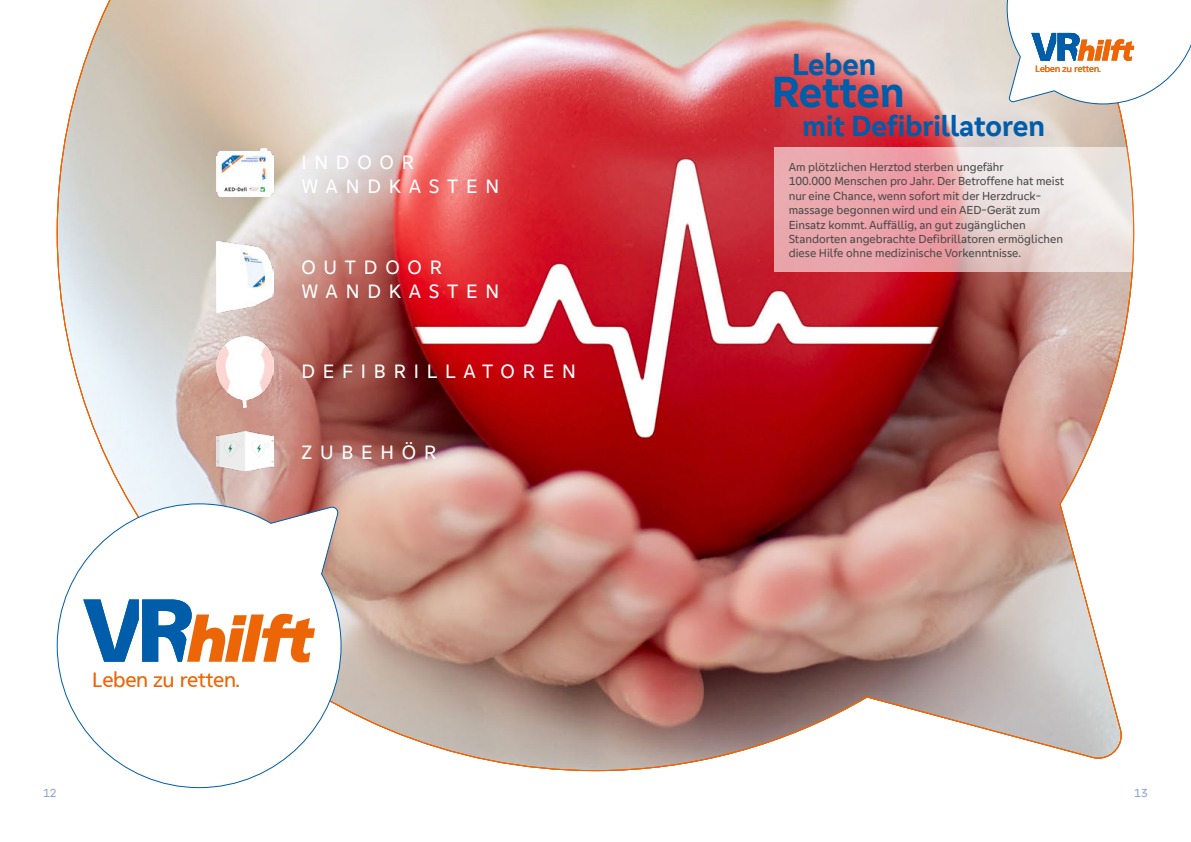
<style>
.page{position:relative;width:1191px;height:842px;background:#fff}
.page>*{position:absolute;margin:0;border:0;box-sizing:border-box;transform-origin:0 0}
.t1{font:700 45px "Genos GFG";letter-spacing:-.005em;color:#005da9}
.t2{font:700 31.5px "Genos GFG";color:#005da9}
.t3{font:700 30px "Genos GFG";color:#005da9}
.t4{font:20.6px "Frutiger VR";color:#ec6608}
.t5{font:20px/24px "Genos GFG";letter-spacing:.39em;color:#fff}
.t6{font:12px/14.4px "Genos GFG";color:#4a4a49}
.t7{font:12px "Genos GFG";color:#8da6d6}
.t8{font:9.1px "Frutiger VR";color:#ec6608}
</style>
<div class="page">
<img style="left:56px;top:0;width:1078px;height:772px">
<svg style="left:56px;top:503px;width:286px;height:286px"></svg>
<svg style="left:83px;top:599px;width:232px;height:63px"></svg>
<svg style="left:1006px;top:0;width:185px;height:105px"></svg>
<h3 class="t5" style="left:301px;top:150px;width:199px">INDOOR<br>WANDKASTEN</h3>
<h3 class="t5" style="left:301px;top:255px;width:199px">OUTDOOR<br>WANDKASTEN</h3>
<h3 class="t5" style="left:301px;top:360px;width:276px">DEFIBRILLATOREN</h3>
<h3 class="t5" style="left:301px;top:440px;width:136px">ZUBEHÖR</h3>
<h3 class="t4" style="left:93px;top:667px;width:149px">Leben zu retten.</h3>
<h2 class="t2" style="left:792px;top:46px;width:86px">Leben</h2>
<h3 class="t3" style="left:802px;top:108px;width:244px">mit Defibrillatoren</h3>
<p class="t6" style="left:788px;top:160px;width:277px">Am plötzlichen Herztod sterben ungefähr<br>100.000 Menschen pro Jahr. Der Betroffene hat meist nur eine Chance, wenn sofort mit der Herzdruck&shy;massage begonnen wird und ein AED-Gerät zum Einsatz kommt. Auffällig, an gut zugänglichen Standorten angebrachte Defibrillatoren ermöglichen diese Hilfe ohne medizinische Vorkenntnisse.</p>
<p class="t8" style="left:1035px;top:63px;width:67px">Leben zu retten.</p>
<h1 class="t1" style="left:771px;top:66px;width:134px">Retten</h1>
<p class="t7" style="left:43px;top:786px;width:15px">12</p>
<p class="t7" style="left:1134px;top:786px;width:15px">13</p>
</div>
